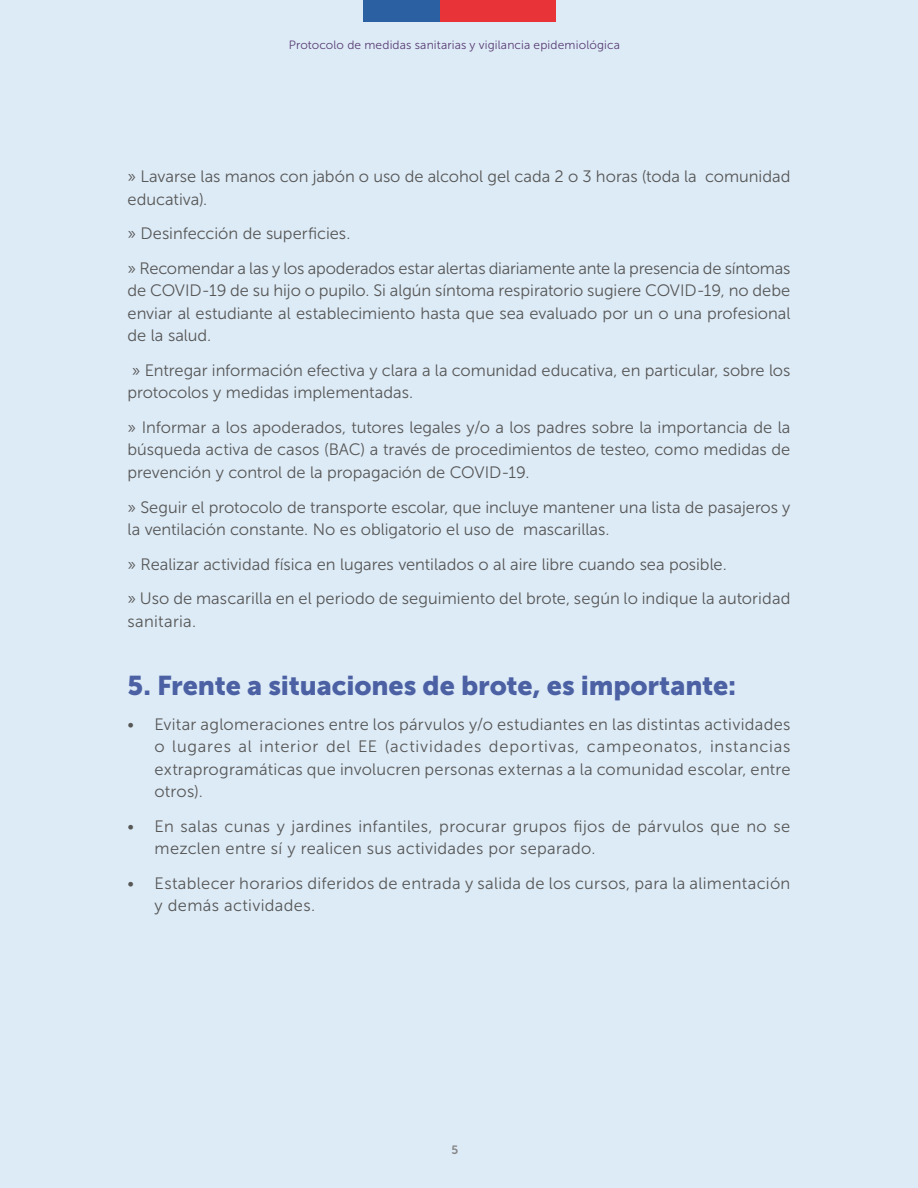
<style>
.page{position:relative;width:918px;height:1188px;background:#ddebf7}
.page>*{position:absolute;margin:0;border:0;box-sizing:border-box;transform-origin:0 0}
.t1{font:27px "Museo Sans 900";letter-spacing:-.005em;color:#4c61a3}
.t2{font:16.5px/22.5px "Museo Sans 300";color:#575756}
.t3{font:16.5px/22.5px "Museo Sans 300";letter-spacing:.02em;color:#575756}
.t4{font:12px "Museo Sans 300";letter-spacing:.01em;color:#593d73}
.t5{font:12px "Museo Sans 700";color:#878787}
</style>
<div class="page">
<div style="left:363px;top:0;width:80px;height:21px;background:#2b61a3"></div>
<div style="left:440px;top:0;width:115px;height:21px;background:#e83338"></div>
<p class="t4" style="left:289px;top:39px;width:333px">Protocolo de medidas sanitarias y vigilancia epidemiológica</p>
<p class="t2" style="left:128px;top:166px;width:664px">» Lavarse las manos con jabón o uso de alcohol gel cada 2 o 3 horas (toda la comunidad educativa).</p>
<p class="t2" style="left:128px;top:217px;width:664px;line-height:34.5px">» Desinfección de superficies.<br>» Recomendar a las y los apoderados estar alertas diariamente ante la presencia de síntomas</p>
<p class="t2" style="left:128px;top:280px;width:665px;text-align:justify">de COVID-19 de su hijo o pupilo. Si algún síntoma respiratorio sugiere COVID-19, no debe enviar al estudiante al establecimiento hasta que sea evaluado por un o una profesional de la salud.</p>
<p class="t2" style="left:128px;top:359px;width:664px">» Entregar información efectiva y clara a la comunidad educativa, en particular, sobre los protocolos y medidas implementadas.</p>
<p class="t2" style="left:128px;top:416px;width:664px;text-align:justify">» Informar a los apoderados, tutores legales y/o a los padres sobre la importancia de la búsqueda activa de casos (BAC) a través de procedimientos de testeo, como medidas de prevención y control de la propagación de COVID-19.</p>
<p class="t2" style="left:128px;top:496px;width:664px">» Seguir el protocolo de transporte escolar, que incluye mantener una lista de pasajeros y la ventilación constante. No es obligatorio el uso de mascarillas.</p>
<p class="t2" style="left:128px;top:547px;width:664px;line-height:34.5px">» Realizar actividad física en lugares ventilados o al aire libre cuando sea posible.<br>» Uso de mascarilla en el periodo de seguimiento del brote, según lo indique la autoridad</p>
<p class="t3" style="left:128px;top:610px;width:70px">sanitaria.</p>
<h1 class="t1" style="left:128px;top:671px;width:610px">5. Frente a situaciones de brote, es importante:</h1>
<p class="t2" style="left:155px;top:713px;width:637px;text-align:justify;text-indent:-27px">• Evitar aglomeraciones entre los párvulos y/o estudiantes en las distintas actividades o lugares al interior del EE (actividades deportivas, campeonatos, instancias extraprogramáticas que involucren personas externas a la comunidad escolar, entre otros).</p>
<p class="t3" style="left:155px;top:815px;width:637px;text-indent:-27px">• En salas cunas y jardines infantiles, procurar grupos fijos de párvulos que no se mezclen entre sí y realicen sus actividades por separado.</p>
<p class="t3" style="left:155px;top:872px;width:637px;text-indent:-27px">• Establecer horarios diferidos de entrada y salida de los cursos, para la alimentación y demás actividades.</p>
<p class="t5" style="left:451px;top:1143px;width:8px">5</p>
</div>
